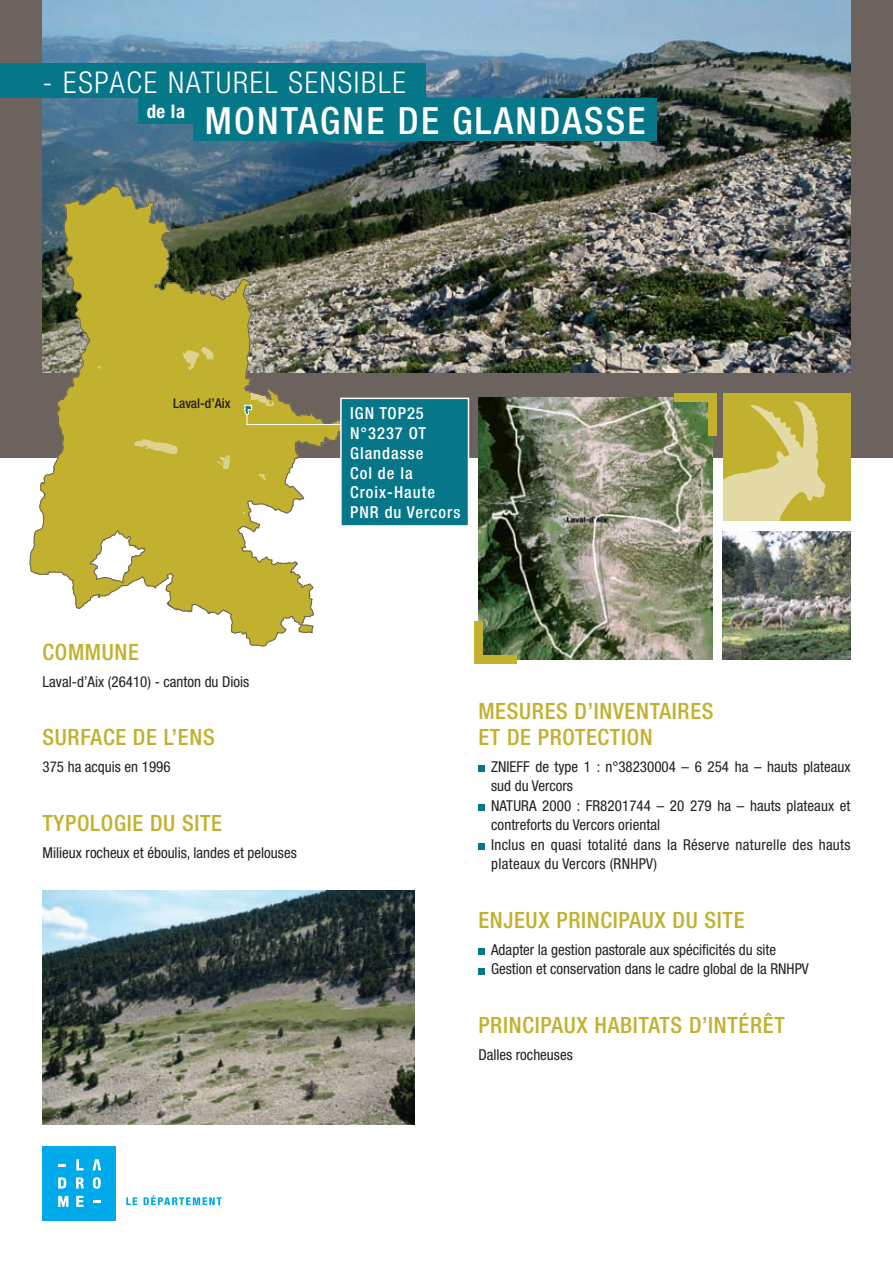
<style>
.page{position:relative;width:893px;height:1263px;background:#fff}
.page>*{position:absolute;margin:0;border:0;box-sizing:border-box;transform-origin:0 0}
.t1{font:500 condensed 37.5px "Helvetica Neue LT";letter-spacing:.06em;color:#fff}
.t2{font:300 condensed 30px "Helvetica Neue LT";letter-spacing:.06em;color:#fff}
.t3{font:500 condensed 22.5px/25.5px "Helvetica Neue LT";letter-spacing:.03em;color:#c2b12f}
.t4{font:500 condensed 16.5px/19.8px "Helvetica Neue LT";letter-spacing:.06em;color:#fff}
.t5{font:condensed 15px/19.5px "Helvetica Neue LT";color:#231f20}
.t6{font:500 condensed 13.5px "Helvetica Neue LT";color:#231f20}
</style>
<div class="page">
<div style="left:0;top:0;width:893px;height:457px;background:#6c635e"></div>
<img style="left:43px;top:0;width:807px;height:372px">
<img style="left:723px;top:531px;width:127px;height:128px">
<div style="left:723px;top:393px;width:127px;height:128px;background:#c2b12f"></div>
<img style="left:478px;top:398px;width:234px;height:261px">
<div style="left:138px;top:98px;width:55px;height:25px;background:#057789"></div>
<div style="left:193px;top:98px;width:464px;height:42px;background:#057789"></div>
<div style="left:478px;top:765px;width:7px;height:7px;background:#057789"></div>
<div style="left:478px;top:804px;width:7px;height:7px;background:#057789"></div>
<div style="left:478px;top:843px;width:7px;height:7px;background:#057789"></div>
<div style="left:478px;top:948px;width:7px;height:7px;background:#057789"></div>
<div style="left:478px;top:968px;width:7px;height:6px;background:#057789"></div>
<div style="left:674px;top:393px;width:42px;height:9px;background:#c2b12f"></div>
<div style="left:708px;top:393px;width:8px;height:43px;background:#c2b12f"></div>
<div style="left:474px;top:655px;width:43px;height:8px;background:#c2b12f"></div>
<div style="left:474px;top:621px;width:9px;height:42px;background:#c2b12f"></div>
<svg style="left:30px;top:186px;width:316px;height:460px"></svg>
<svg style="left:259px;top:473px;width:7px;height:7px"></svg>
<svg style="left:217px;top:455px;width:13px;height:17px"></svg>
<svg style="left:134px;top:439px;width:44px;height:18px"></svg>
<svg style="left:98px;top:366px;width:3px;height:5px"></svg>
<svg style="left:182px;top:346px;width:31px;height:30px"></svg>
<img style="left:43px;top:891px;width:372px;height:234px">
<div style="left:43px;top:1146px;width:73px;height:74px;background:#00a9ea"></div>
<svg style="left:76px;top:1177px;width:8px;height:11px"></svg>
<svg style="left:93px;top:1177px;width:8px;height:12px"></svg>
<svg style="left:76px;top:1196px;width:8px;height:11px"></svg>
<svg style="left:93px;top:1200px;width:7px;height:2px"></svg>
<svg style="left:76px;top:1159px;width:8px;height:11px"></svg>
<svg style="left:93px;top:1159px;width:8px;height:11px"></svg>
<svg style="left:58px;top:1177px;width:8px;height:11px"></svg>
<svg style="left:58px;top:1196px;width:10px;height:11px"></svg>
<svg style="left:58px;top:1165px;width:7px;height:2px"></svg>
<svg style="left:126px;top:1197px;width:11px;height:8px"></svg>
<svg style="left:144px;top:1195px;width:78px;height:10px"></svg>
<svg style="left:723px;top:401px;width:103px;height:120px"></svg>
<svg style="left:243px;top:387px;width:31px;height:38px"></svg>
<hr style="left:247px;top:424px;width:158px;height:1px;background:#fff">
<div style="left:341px;top:398px;width:127px;height:128px;background:#057789"></div>
<div style="left:340px;top:398px;width:129px;height:129px;border:2px solid #fff"></div>
<div style="left:0;top:64px;width:425px;height:34px;background:#057789"></div>
<h2 class="t2" style="left:43px;top:65px;width:365px">- ESPACE NATUREL SENSIBLE</h2>
<h1 class="t1" style="left:147px;top:98px;width:500px"><sup>de</sup> <sup>la</sup> MONTAGNE DE GLANDASSE</h1>
<p class="t6" style="left:173px;top:395px;width:59px">Laval-d’Aix</p>
<h3 class="t3" style="left:43px;top:639px;width:98px">COMMUNE</h3>
<p class="t5" style="left:43px;top:672px;width:208px">Laval-d’Aix (26410) - canton du Diois</p>
<h3 class="t3" style="left:43px;top:724px;width:174px">SURFACE DE L’ENS</h3>
<p class="t5" style="left:43px;top:757px;width:130px">375 ha acquis en 1996</p>
<h3 class="t3" style="left:43px;top:810px;width:181px">TYPOLOGIE DU SITE</h3>
<p class="t5" style="left:43px;top:843px;width:256px">Milieux rocheux et éboulis, landes et pelouses</p>
<p class="t4" style="left:350px;top:403px;width:112px">IGN TOP25<br>N°3237 OT<br>Glandasse<br>Col de la<br>Croix-Haute<br>PNR du Vercors</p>
<h3 class="t3" style="left:478px;top:698px;width:237px">MESURES D’INVENTAIRES<br>ET DE PROTECTION</h3>
<p class="t5" style="left:491px;top:757px;width:361px">ZNIEFF de type 1 : n°38230004 – 6 254 ha – hauts plateaux sud du Vercors<br>NATURA 2000 : FR8201744 – 20 279 ha – hauts plateaux et contreforts du Vercors oriental<br>Inclus en quasi totalité dans la Réserve naturelle des hauts plateaux du Vercors (RNHPV)</p>
<h3 class="t3" style="left:478px;top:907px;width:268px">ENJEUX PRINCIPAUX DU SITE</h3>
<p class="t5" style="left:491px;top:940px;width:319px">Adapter la gestion pastorale aux spécificités du site<br>Gestion et conservation dans le cadre global de la RNHPV</p>
<h3 class="t3" style="left:478px;top:1012px;width:308px">PRINCIPAUX HABITATS D’INTÉRÊT</h3>
<p class="t5" style="left:478px;top:1045px;width:96px">Dalles rocheuses</p>
</div>
